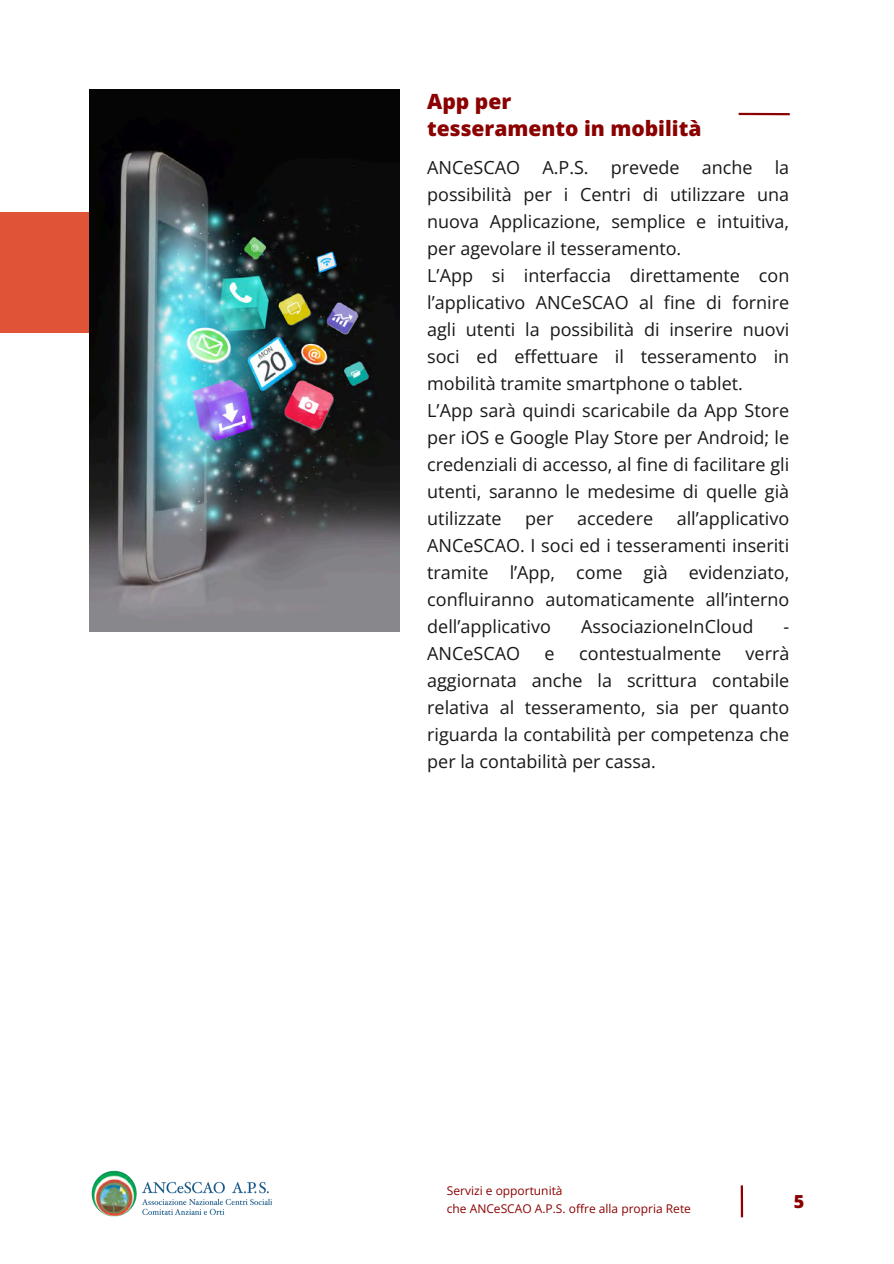
<style>
.page{position:relative;width:894px;height:1264px;background:#fff}
.page>*{position:absolute;margin:0;border:0;box-sizing:border-box;transform-origin:0 0}
.t1{font:800 21px/27px "Open Sans";color:#8b0000}
.t2{font:18px/27px "Open Sans";color:#191717;text-align:justify}
.t3{font:800 18px "Open Sans";color:#8b0000}
.t4{font:12px/18px "Open Sans";color:#8b0000}
</style>
<div class="page">
<div style="left:0;top:212px;width:158px;height:121px;background:#e05337"></div>
<hr style="left:738px;top:113px;width:51px;height:2px;background:#8b0000">
<img style="left:89px;top:89px;width:310px;height:543px">
<hr style="left:740px;top:1185px;width:3px;height:32px;background:#8b0000">
<img style="left:91px;top:1170px;width:182px;height:47px">
<p class="t1" style="left:427px;top:87px;width:275px">App per<br>tesseramento in mobilità</p>
<p class="t2" style="left:427px;top:153px;width:363px;text-align:left">ANCeSCAO A.P.S. prevede anche la possibilità per i Centri di utilizzare una nuova Applicazione, semplice e intuitiva, per agevolare il tesseramento.<br>L’App si interfaccia direttamente con l’applicativo ANCeSCAO al fine di fornire agli utenti la possibilità di inserire nuovi soci ed effettuare il tesseramento in mobilità tramite smartphone o tablet.<br>L’App sarà quindi scaricabile da App Store per iOS e Google Play Store per Android; le credenziali di accesso, al fine di facilitare gli utenti, saranno le medesime di quelle già utilizzate</p>
<p class="t2" style="left:427px;top:504px;width:363px;text-indent:249px">all’applicativo ANCeSCAO. I soci ed i tesseramenti inseriti tramite l’App, come già evidenziato, confluiranno automaticamente all’interno dell’applicativo</p>
<p class="t2" style="left:525px;top:504px;width:30px">per</p>
<p class="t2" style="left:577px;top:504px;width:77px">accedere</p>
<p class="t2" style="left:581px;top:612px;width:174px">AssociazioneInCloud</p>
<p class="t2" style="left:783px;top:612px;width:7px">-</p>
<p class="t2" style="left:427px;top:639px;width:363px;text-indent:318px">verrà aggiornata anche la scrittura contabile relativa al tesseramento, sia per quanto riguarda la contabilità per competenza che per la contabilità per cassa.</p>
<p class="t2" style="left:427px;top:639px;width:94px">ANCeSCAO</p>
<p class="t2" style="left:544px;top:639px;width:12px">e</p>
<p class="t2" style="left:579px;top:639px;width:143px">contestualmente</p>
<p class="t4" style="left:446px;top:1180px;width:245px">Servizi e opportunità<br>che ANCeSCAO A.P.S. offre alla propria Rete</p>
<p class="t3" style="left:793px;top:1189px;width:12px">5</p>
</div>
